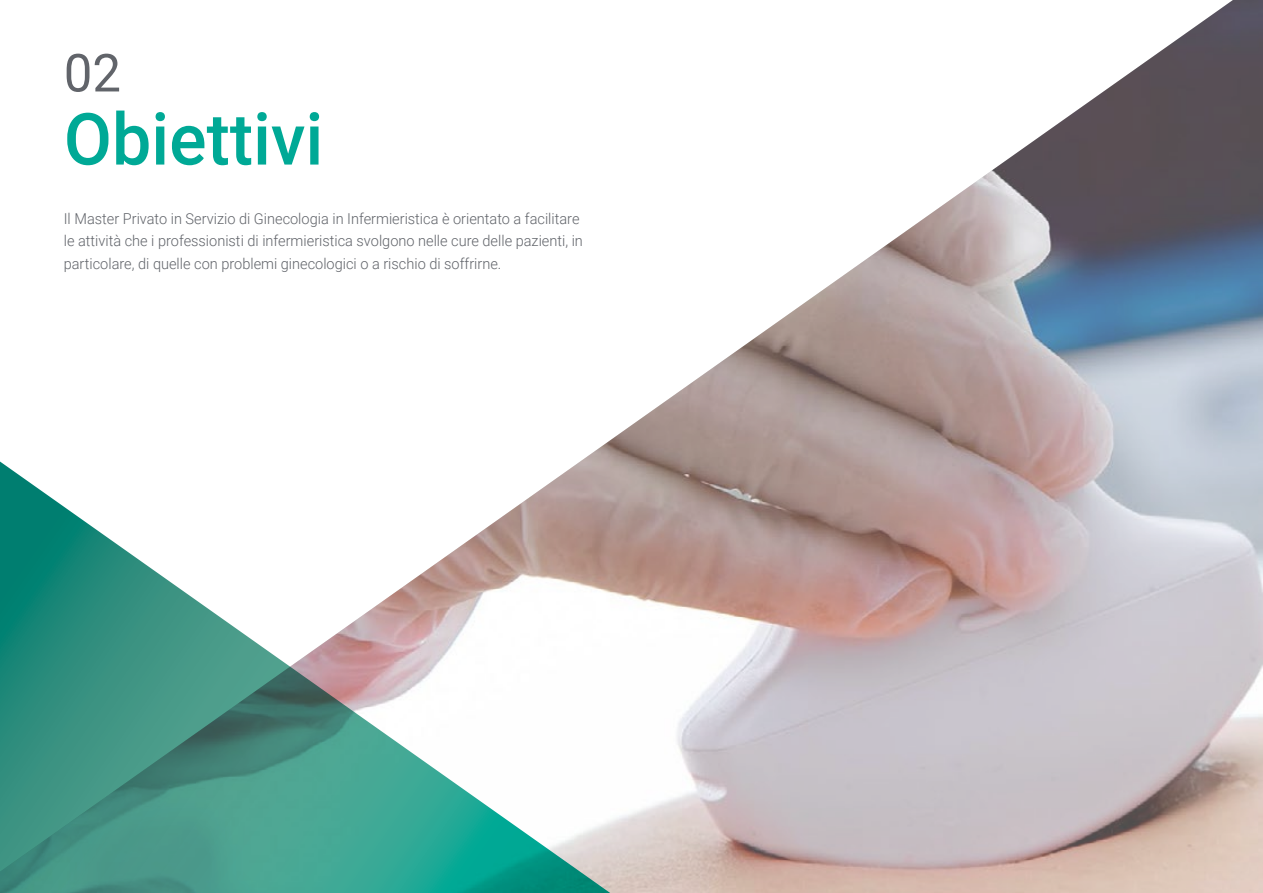
<style>
.page{position:relative;width:1263px;height:893px;background:#fff}
.page>*{position:absolute;margin:0;border:0;box-sizing:border-box;transform-origin:0 0}
.t1{font:500 72px "Roboto";color:#00a996}
.t2{font:52.5px "Roboto";color:#61646a}
.t3{font:300 15px/22.5px "Roboto";color:#61646a}
</style>
<div class="page">
<img style="left:602px;top:0;width:661px;height:893px">
<svg style="left:0;top:446px;width:640px;height:447px"></svg>
<h2 class="t2" style="left:64px;top:36px;width:59px">02</h2>
<h1 class="t1" style="left:64px;top:89px;width:261px">Obiettivi</h1>
<p class="t3" style="left:64px;top:207px;width:521px">Il Master Privato in Servizio di Ginecologia in Infermieristica è orientato a facilitare le attività che i professionisti di infermieristica svolgono nelle cure delle pazienti, in particolare, di quelle con problemi ginecologici o a rischio di soffrirne.</p>
</div>
